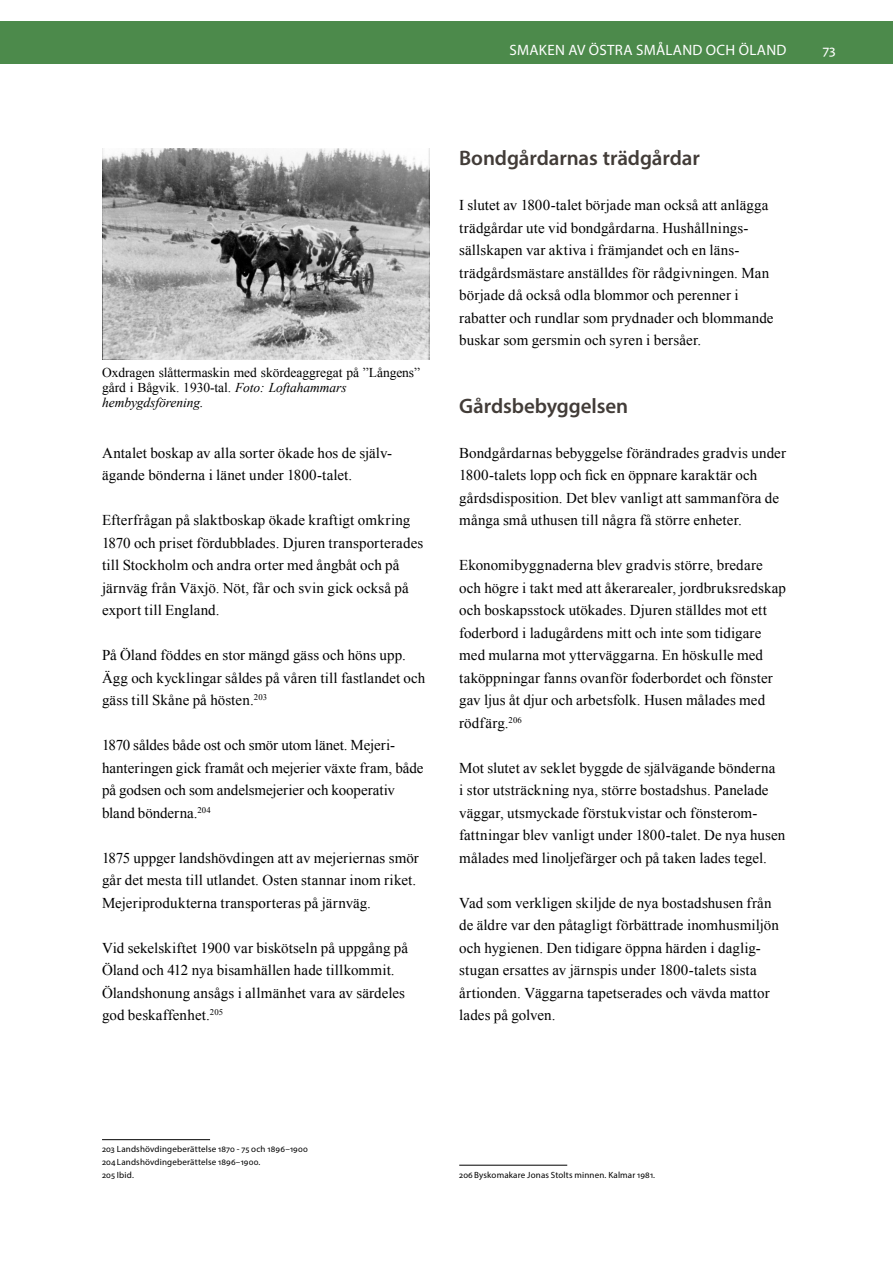
<style>
.page{position:relative;width:893px;height:1263px;background:#fff}
.page>*{position:absolute;margin:0;border:0;box-sizing:border-box;transform-origin:0 0}
.Rubriknivå_2{font:600 21px "Myriad Pro";letter-spacing:-.005em;color:#423c38}
.Brödtext__baslinje{font:15px/22.5px "Times New Roman";letter-spacing:.005em;color:#000}
.t1{font:15px "Myriad Pro";letter-spacing:.02em;color:#fff}
.Figur_bildtext{font:13.5px/15px "Times New Roman";letter-spacing:-.005em;color:#000}
.Fotnottext{font:9px "Myriad Pro";letter-spacing:.015em;color:#000}
.s1{font-style:italic}
</style>
<div class="page">
<div style="left:0;top:21px;width:893px;height:43px;background:#4c8a4b"></div>
<hr style="left:102px;top:1139px;width:108px;height:1px;background:#000">
<hr style="left:459px;top:1165px;width:108px;height:1px;background:#000">
<img style="left:102px;top:149px;width:327px;height:210px">
<p class="t1" style="left:509px;top:40px;width:279px">SMAKEN AV ÖSTRA SMÅLAND OCH ÖLAND</p>
<p class="t1" style="left:823px;top:40px;width:14px">73</p>
<p class="Figur_bildtext" style="left:102px;top:365px;width:320px">Oxdragen slåttermaskin med skördeaggregat på ”Långens” gård i Bågvik. 1930-tal. <span class="s1">Foto: Loftahammars hembygdsförening.</span></p>
<p class="Brödtext__baslinje" style="left:102px;top:441px;width:290px">Antalet boskap av alla sorter ökade hos de själv&shy;ägande bönderna i länet under 1800-talet.</p>
<p class="Brödtext__baslinje" style="left:102px;top:508px;width:323px">Efterfrågan på slaktboskap ökade kraftigt omkring 1870 och priset fördubblades. Djuren transporterades till Stockholm och andra orter med ångbåt och på järnväg från Växjö. Nöt, får och svin gick också på export till England.</p>
<p class="Brödtext__baslinje" style="left:102px;top:643px;width:325px">På Öland föddes en stor mängd gäss och höns upp.<br>Ägg och kycklingar såldes på våren till fastlandet och gäss till Skåne på hösten.<sup>203</sup></p>
<p class="Brödtext__baslinje" style="left:102px;top:733px;width:323px">1870 såldes både ost och smör utom länet. Mejeri&shy;hanteringen gick framåt och mejerier växte fram, både på godsen och som andelsmejerier och kooperativ bland bönderna.<sup>204</sup></p>
<p class="Brödtext__baslinje" style="left:102px;top:846px;width:318px">1875 uppger landshövdingen att av mejeriernas smör går det mesta till utlandet. Osten stannar inom riket.<br>Mejeriprodukterna transporteras på järnväg.</p>
<p class="Brödtext__baslinje" style="left:102px;top:936px;width:308px">Vid sekelskiftet 1900 var biskötseln på uppgång på Öland och 412 nya bisamhällen hade tillkommit.<br>Ölandshonung ansågs i allmänhet vara av särdeles god beskaffenhet.<sup>205</sup></p>
<h2 class="Rubriknivå_2" style="left:459px;top:145px;width:242px">Bondgårdarnas trädgårdar</h2>
<p class="Brödtext__baslinje" style="left:459px;top:193px;width:316px">I slutet av 1800-talet började man också att anlägga trädgårdar ute vid bondgårdarna. Hushållnings&shy;sällskapen var aktiva i främjandet och en läns&shy;trädgårdsmästare anställdes för rådgivningen. Man började då också odla blommor och perenner i rabatter och rundlar som prydnader och blommande buskar som gersmin och syren i bersåer.</p>
<h2 class="Rubriknivå_2" style="left:459px;top:392px;width:170px">Gårdsbebyggelsen</h2>
<p class="Brödtext__baslinje" style="left:459px;top:441px;width:328px">Bondgårdarnas bebyggelse förändrades gradvis under 1800-talets lopp och fick en öppnare karaktär och gårdsdisposition. Det blev vanligt att sammanföra de många små uthusen till några få större enheter.</p>
<p class="Brödtext__baslinje" style="left:459px;top:553px;width:328px">Ekonomibyggnaderna blev gradvis större, bredare och högre i takt med att åkerarealer, jordbruksredskap och boskapsstock utökades. Djuren ställdes mot ett foderbord i ladugårdens mitt och inte som tidigare med mularna mot ytterväggarna. En höskulle med taköppningar fanns ovanför foderbordet och fönster gav ljus åt djur och arbetsfolk. Husen målades med rödfärg.<sup>206</sup></p>
<p class="Brödtext__baslinje" style="left:459px;top:756px;width:328px">Mot slutet av seklet byggde de självägande bönderna<br>i stor utsträckning nya, större bostadshus. Panelade väggar, utsmyckade förstukvistar och fönsterom&shy;fattningar blev vanligt under 1800-talet. De nya husen målades med linoljefärger och på taken lades tegel.</p>
<p class="Brödtext__baslinje" style="left:459px;top:891px;width:321px">Vad som verkligen skiljde de nya bostadshusen från de äldre var den påtagligt förbättrade inomhusmiljön och hygienen. Den tidigare öppna härden i daglig&shy;stugan ersattes av järnspis under 1800-talets sista årtionden. Väggarna tapetserades och vävda mattor lades på golven.</p>
<p class="Fotnottext" style="left:102px;top:1144px;width:207px">203 Landshövdingeberättelse 1870 - 75 och 1896–1900</p>
<p class="Fotnottext" style="left:102px;top:1156px;width:160px">204 Landshövdingeberättelse 1896–1900.</p>
<p class="Fotnottext" style="left:102px;top:1169px;width:33px">205 Ibid.</p>
<p class="Fotnottext" style="left:459px;top:1169px;width:197px">206Byskomakare Jonas Stolts minnen. Kalmar 1981.</p>
</div>
